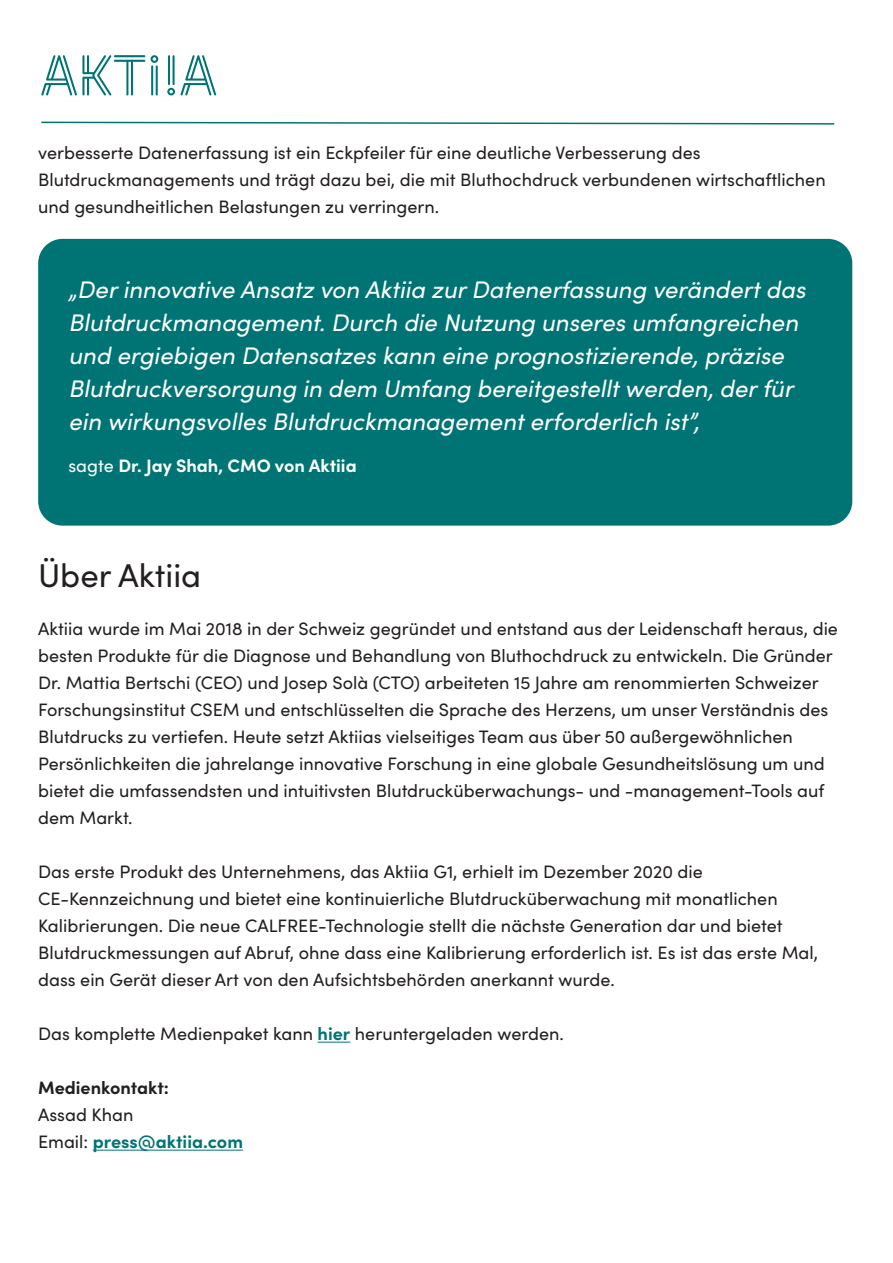
<style>
.page{position:relative;width:893px;height:1263px;background:#fff}
.page>*{position:absolute;margin:0;border:0;box-sizing:border-box;transform-origin:0 0}
.t1{font:33px "Sofia Pro";color:#231f20}
.t2{font:italic 24px/33px "Sofia Pro";color:#fff}
.t3{font:18px/27px "Sofia Pro";color:#231f20}
.t4{font:700 18px/27px "Sofia Pro";color:#007474}
.t5{font:700 18px "Sofia Pro";color:#fff}
.t6{font:700 18px "Sofia Pro";color:#231f20}
.s1{font-weight:400}
.s2{font-weight:700;color:#007474}
.s3{font-weight:400;color:#231f20}
</style>
<div class="page">
<hr style="left:318px;top:1042px;width:32px;height:1px;background:#007474">
<hr style="left:93px;top:1150px;width:150px;height:1px;background:#007474">
<hr style="left:156px;top:65px;width:2px;height:30px;background:#007474">
<hr style="left:151px;top:65px;width:2px;height:30px;background:#007474">
<svg style="left:151px;top:55px;width:7px;height:8px"></svg>
<svg style="left:167px;top:55px;width:49px;height:40px"></svg>
<svg style="left:41px;top:55px;width:104px;height:40px"></svg>
<svg style="left:41px;top:121px;width:794px;height:4px"></svg>
<div style="left:38px;top:239px;width:814px;height:287px;background:#007474;border-radius:24px"></div>
<p class="t3" style="left:38px;top:138px;width:789px">verbesserte Datenerfassung ist ein Eckpfeiler für eine deutliche Verbesserung des<br>Blutdruckmanagements und trägt dazu bei, die mit Bluthochdruck verbundenen wirtschaftlichen und gesundheitlichen Belastungen zu verringern.</p>
<p class="t2" style="left:68px;top:272px;width:739px">„Der innovative Ansatz von Aktiia zur Datenerfassung verändert das Blutdruckmanagement. Durch die Nutzung unseres umfangreichen und ergiebigen Datensatzes kann eine prognostizierende, präzise Blutdruckversorgung in dem Umfang bereitgestellt werden, der für ein wirkungsvolles Blutdruckmanagement erforderlich ist”,</p>
<p class="t5" style="left:68px;top:452px;width:290px"><span class="s1">sagte</span> Dr. Jay Shah, CMO von Aktiia</p>
<h1 class="t1" style="left:38px;top:552px;width:165px">Über Aktiia</h1>
<p class="t3" style="left:38px;top:614px;width:801px">Aktiia wurde im Mai 2018 in der Schweiz gegründet und entstand aus der Leidenschaft heraus, die besten Produkte für die Diagnose und Behandlung von Bluthochdruck zu entwickeln. Die Gründer Dr. Mattia Bertschi (CEO) und Josep Solà (CTO) arbeiteten 15 Jahre am renommierten Schweizer Forschungsinstitut CSEM und entschlüsselten die Sprache des Herzens, um unser Verständnis des Blutdrucks zu vertiefen. Heute setzt Aktiias vielseitiges Team aus über 50 außergewöhnlichen Persönlichkeiten die jahrelange innovative Forschung in eine globale Gesundheitslösung um und bietet die umfassendsten und intuitivsten Blutdrucküberwachungs- und -management-Tools auf dem Markt.</p>
<p class="t3" style="left:38px;top:857px;width:781px">Das erste Produkt des Unternehmens, das Aktiia G1, erhielt im Dezember 2020 die CE-Kennzeichnung und bietet eine kontinuierliche Blutdrucküberwachung mit monatlichen Kalibrierungen. Die neue CALFREE-Technologie stellt die nächste Generation dar und bietet Blutdruckmessungen auf Abruf, ohne dass eine Kalibrierung erforderlich ist. Es ist das erste Mal, dass ein Gerät dieser Art von den Aufsichtsbehörden anerkannt wurde.</p>
<p class="t3" style="left:38px;top:1019px;width:527px">Das komplette Medienpaket kann <span class="s2">hier</span> heruntergeladen werden.</p>
<p class="t6" style="left:38px;top:1074px;width:132px">Medienkontakt:</p>
<p class="t4" style="left:38px;top:1100px;width:206px"><span class="s3">Assad Khan<br>Email:</span> press@aktiia.com</p>
</div>
